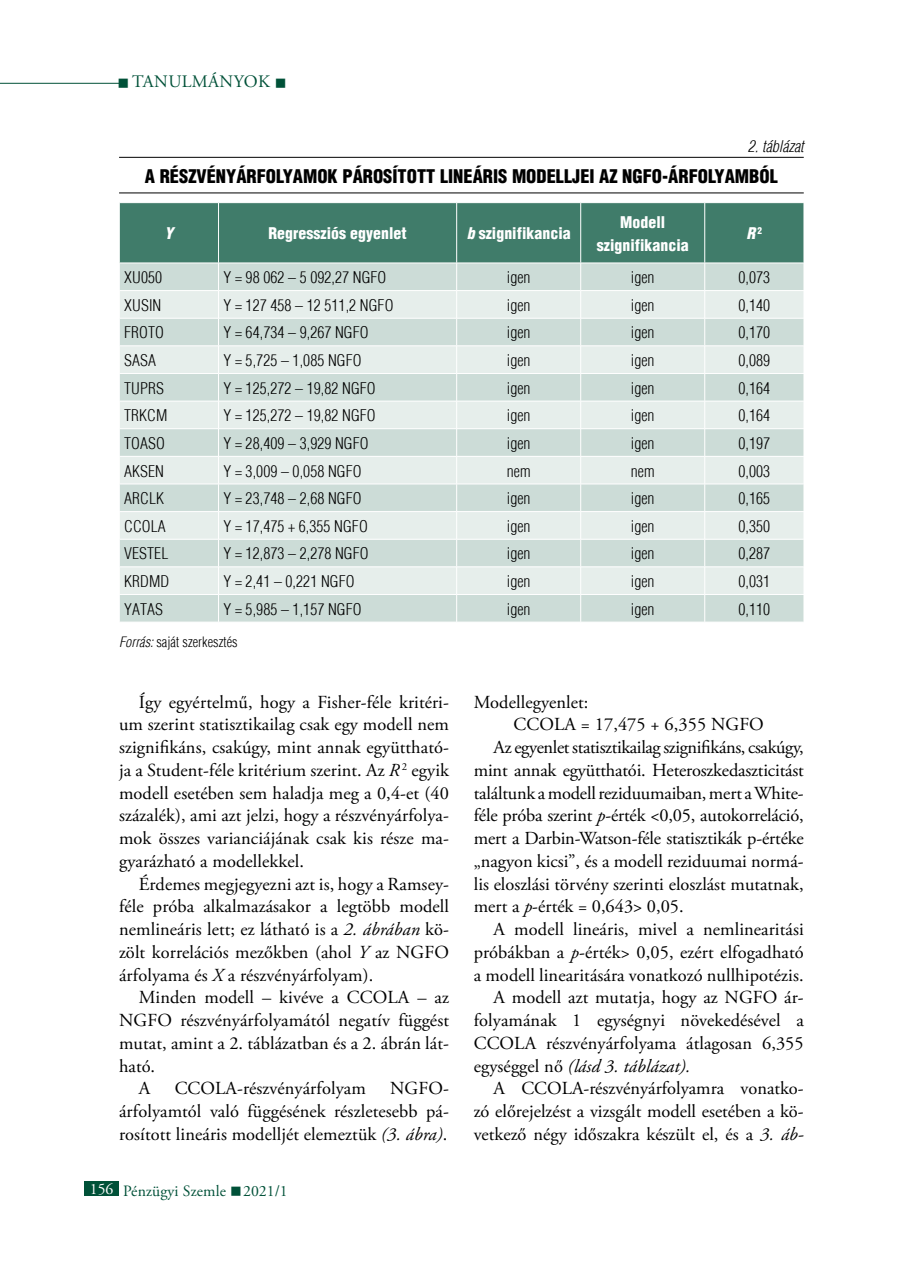
<style>
.page{position:relative;width:903px;height:1275px;background:#fff}
.page>*{position:absolute;margin:0;border:0;box-sizing:border-box;transform-origin:0 0}
.t1{font:18.38px/22.8px "Adobe Garamond Pro";letter-spacing:.005em;color:#000;text-align:justify}
.t2{font:900 condensed 18.38px "H Helvetica";color:#000}
.t3{font:18.38px "Adobe Garamond Pro";letter-spacing:-.025em;color:#000}
.t4{font:18.38px "Adobe Garamond Pro";letter-spacing:-.015em;color:#000}
.t5{font:italic 18.38px "Adobe Garamond Pro";letter-spacing:.005em;color:#000}
.t6{font:17.5px "Adobe Garamond Pro";letter-spacing:.025em;color:#005138}
.t7{font:300 condensed 15.75px "H Helvetica";letter-spacing:.005em;color:#000}
.t8{font:900 condensed 15.75px/22.8px "H Helvetica";letter-spacing:.005em;color:#fff;text-align:center}
.t9{font:15.75px "Adobe Garamond Pro";color:#005138}
.t10{font:italic 300 condensed 15.75px "H Helvetica";letter-spacing:.005em;color:#000}
.t11{font:italic 900 condensed 15.75px "H Helvetica";color:#fff}
.t12{font:300 condensed 14px "H Helvetica";letter-spacing:.005em;color:#000}
.s1{font-style:italic}
.s2{color:#fff}
.s3{font-style:normal}
</style>
<div class="page">
<hr style="left:0;top:83px;width:119px;height:1px;background:#005138">
<div style="left:84px;top:1181px;width:35px;height:15px;background:#005138"></div>
<hr style="left:119px;top:157px;width:685px;height:1px;background:#000">
<hr style="left:119px;top:192px;width:685px;height:1px;background:#000">
<svg style="left:120px;top:203px;width:684px;height:419px;background:#c4d6d0"></svg>
<hr style="left:119px;top:263px;width:99px;height:1px;background:#fff">
<hr style="left:218px;top:263px;width:239px;height:1px;background:#fff">
<hr style="left:457px;top:263px;width:124px;height:1px;background:#fff">
<hr style="left:581px;top:263px;width:124px;height:1px;background:#fff">
<hr style="left:705px;top:263px;width:99px;height:1px;background:#fff">
<p class="t6" style="left:118px;top:71px;width:170px">■ TANULMÁNYOK ■</p>
<p class="t10" style="left:748px;top:137px;width:57px">2. táblázat</p>
<p class="t2" style="left:145px;top:164px;width:634px">A RÉSZVÉNYÁRFOLYAMOK PÁROSÍTOTT LINEÁRIS MODELLJEI AZ NGFO-ÁRFOLYAMBÓL</p>
<p class="t11" style="left:165px;top:224px;width:10px">Y</p>
<p class="t8" style="left:268px;top:222px;width:140px">REGRESSZIÓS EGYENLET</p>
<p class="t8" style="left:467px;top:222px;width:105px"><span class="s1">b</span> SZIGNIFIKANCIA</p>
<p class="t8" style="left:597px;top:210px;width:94px">MODELL<br>SZIGNIFIKANCIA</p>
<p class="t11" style="left:747px;top:224px;width:17px">R<sup>2</sup></p>
<p class="t7" style="left:124px;top:268px;width:39px">XU050</p>
<p class="t7" style="left:223px;top:268px;width:164px">Y = 98 062 – 5 092,27 NGFO</p>
<p class="t7" style="left:507px;top:268px;width:25px">igen</p>
<p class="t7" style="left:631px;top:268px;width:25px">igen</p>
<p class="t7" style="left:738px;top:268px;width:33px">0,073</p>
<p class="t7" style="left:124px;top:296px;width:39px">XUSIN</p>
<p class="t7" style="left:223px;top:296px;width:171px">Y = 127 458 – 12 511,2 NGFO</p>
<p class="t7" style="left:507px;top:296px;width:25px">igen</p>
<p class="t7" style="left:631px;top:296px;width:25px">igen</p>
<p class="t7" style="left:738px;top:296px;width:33px">0,140</p>
<p class="t7" style="left:124px;top:324px;width:41px">FROTO</p>
<p class="t7" style="left:223px;top:324px;width:147px">Y = 64,734 – 9,267 NGFO</p>
<p class="t7" style="left:507px;top:324px;width:25px">igen</p>
<p class="t7" style="left:631px;top:324px;width:25px">igen</p>
<p class="t7" style="left:738px;top:324px;width:33px">0,170</p>
<p class="t7" style="left:124px;top:351px;width:33px">SASA</p>
<p class="t7" style="left:223px;top:351px;width:140px">Y = 5,725 – 1,085 NGFO</p>
<p class="t7" style="left:507px;top:351px;width:25px">igen</p>
<p class="t7" style="left:631px;top:351px;width:25px">igen</p>
<p class="t7" style="left:738px;top:351px;width:33px">0,089</p>
<p class="t7" style="left:124px;top:379px;width:41px">TUPRS</p>
<p class="t7" style="left:223px;top:379px;width:154px">Y = 125,272 – 19,82 NGFO</p>
<p class="t7" style="left:507px;top:379px;width:25px">igen</p>
<p class="t7" style="left:631px;top:379px;width:25px">igen</p>
<p class="t7" style="left:738px;top:379px;width:33px">0,164</p>
<p class="t7" style="left:124px;top:406px;width:42px">TRKCM</p>
<p class="t7" style="left:223px;top:406px;width:154px">Y = 125,272 – 19,82 NGFO</p>
<p class="t7" style="left:507px;top:406px;width:25px">igen</p>
<p class="t7" style="left:631px;top:406px;width:25px">igen</p>
<p class="t7" style="left:738px;top:406px;width:33px">0,164</p>
<p class="t7" style="left:124px;top:434px;width:42px">TOASO</p>
<p class="t7" style="left:223px;top:434px;width:147px">Y = 28,409 – 3,929 NGFO</p>
<p class="t7" style="left:507px;top:434px;width:25px">igen</p>
<p class="t7" style="left:631px;top:434px;width:25px">igen</p>
<p class="t7" style="left:738px;top:434px;width:33px">0,197</p>
<p class="t7" style="left:124px;top:462px;width:41px">AKSEN</p>
<p class="t7" style="left:223px;top:462px;width:140px">Y = 3,009 – 0,058 NGFO</p>
<p class="t7" style="left:507px;top:462px;width:25px">nem</p>
<p class="t7" style="left:631px;top:462px;width:25px">nem</p>
<p class="t7" style="left:738px;top:462px;width:33px">0,003</p>
<p class="t7" style="left:124px;top:489px;width:33px">ARCLK</p>
<p class="t7" style="left:223px;top:489px;width:140px">Y = 23,748 – 2,68 NGFO</p>
<p class="t7" style="left:507px;top:489px;width:25px">igen</p>
<p class="t7" style="left:631px;top:489px;width:25px">igen</p>
<p class="t7" style="left:738px;top:489px;width:33px">0,165</p>
<p class="t7" style="left:124px;top:517px;width:43px">CCOLA</p>
<p class="t7" style="left:223px;top:517px;width:146px">Y = 17,475 + 6,355 NGFO</p>
<p class="t7" style="left:507px;top:517px;width:25px">igen</p>
<p class="t7" style="left:631px;top:517px;width:25px">igen</p>
<p class="t7" style="left:738px;top:517px;width:33px">0,350</p>
<p class="t7" style="left:124px;top:545px;width:38px">VESTEL</p>
<p class="t7" style="left:223px;top:545px;width:147px">Y = 12,873 – 2,278 NGFO</p>
<p class="t7" style="left:507px;top:545px;width:25px">igen</p>
<p class="t7" style="left:631px;top:545px;width:25px">igen</p>
<p class="t7" style="left:738px;top:545px;width:33px">0,287</p>
<p class="t7" style="left:124px;top:572px;width:10px">KRDMD</p>
<p class="t7" style="left:223px;top:572px;width:133px">Y = 2,41 – 0,221 NGFO</p>
<p class="t7" style="left:507px;top:572px;width:25px">igen</p>
<p class="t7" style="left:631px;top:572px;width:25px">igen</p>
<p class="t7" style="left:738px;top:572px;width:33px">0,031</p>
<p class="t7" style="left:124px;top:600px;width:40px">YATAS</p>
<p class="t7" style="left:223px;top:600px;width:140px">Y = 5,985 – 1,157 NGFO</p>
<p class="t7" style="left:507px;top:600px;width:25px">igen</p>
<p class="t7" style="left:631px;top:600px;width:25px">igen</p>
<p class="t7" style="left:738px;top:600px;width:33px">0,110</p>
<p class="t12" style="left:119px;top:634px;width:120px"><span class="s1">Forrás:</span> saját szerkesztés</p>
<p class="t1" style="left:119px;top:691px;width:332px;text-indent:20px">Így egyértelmű, hogy a Fisher-féle kritéri&shy;um szerint statisztikailag csak egy modell nem szignifikáns, csakúgy, mint annak együttható&shy;ja a Student-féle kritérium szerint. Az <span class="s1">R</span> <sup>2</sup> egyik modell esetében sem haladja meg a 0,4-et (40 százalék), ami azt jelzi, hogy a részvényárfolya&shy;mok összes varianciájának csak kis része ma&shy;gyarázható a modellekkel.</p>
<p class="t1" style="left:119px;top:873px;width:331px;text-indent:20px">Érdemes megjegyezni azt is, hogy a Ramsey&shy;féle próba alkalmazásakor a legtöbb modell nemlineáris lett; ez látható is a <span class="s1">2. ábrában</span> kö&shy;zölt korrelációs mezőkben (ahol <span class="s1">Y</span> az NGFO árfolyama és <span class="s1">X</span> a részvényárfolyam).</p>
<p class="t1" style="left:139px;top:987px;width:312px">Minden modell – kivéve a CCOLA – az</p>
<p class="t1" style="left:119px;top:1010px;width:331px">NGFO részvényárfolyamától negatív függést</p>
<p class="t1" style="left:119px;top:1032px;width:331px">mutat, amint a 2. táblázatban és a 2. ábrán lát-</p>
<p class="t1" style="left:119px;top:1055px;width:38px">ható.</p>
<p class="t1" style="left:139px;top:1078px;width:13px">A</p>
<p class="t1" style="left:175px;top:1078px;width:193px">CCOLA-részvényárfolyam</p>
<p class="t1" style="left:119px;top:1078px;width:331px;text-indent:271px">NGFO&shy;árfolyamtól való függésének részletesebb pá&shy;rosított lineáris modelljét elemeztük <span class="s1">(3. ábra)</span>.</p>
<p class="t9" style="left:90px;top:1181px;width:199px"><span class="s2">156</span> Pénzügyi Szemle ■ 2021/1</p>
<p class="t1" style="left:474px;top:691px;width:116px">Modellegyenlet:</p>
<p class="t1" style="left:514px;top:714px;width:252px">CCOLA = 17,475 + 6,355 NGFO</p>
<p class="t3" style="left:494px;top:736px;width:312px">Az egyenlet statisztikailag szignifikáns, csakúgy,</p>
<p class="t1" style="left:474px;top:759px;width:331px">mint annak együtthatói. Heteroszkedaszticitást</p>
<p class="t1" style="left:474px;top:782px;width:331px">találtunk a modell reziduumaiban, mert a White-</p>
<p class="t1" style="left:474px;top:805px;width:331px">féle próba szerint <span class="s1">p</span>-érték &lt;0,05, autokorreláció,</p>
<p class="t4" style="left:474px;top:827px;width:331px">mert a Darbin-Watson-féle statisztikák p-értéke</p>
<p class="t1" style="left:474px;top:850px;width:331px">„nagyon kicsi”, és a modell reziduumai normá-</p>
<p class="t1" style="left:474px;top:873px;width:331px">lis eloszlási törvény szerinti eloszlást mutatnak,</p>
<p class="t1" style="left:474px;top:896px;width:211px">mert a <span class="s1">p</span>-érték = 0,643&gt; 0,05.</p>
<p class="t1" style="left:494px;top:919px;width:312px">A modell lineáris, mivel a nemlinearitási</p>
<p class="t1" style="left:474px;top:941px;width:331px">próbákban a <span class="s1">p</span>-érték&gt; 0,05, ezért elfogadható</p>
<p class="t1" style="left:474px;top:964px;width:331px">a modell linearitására vonatkozó nullhipotézis.</p>
<p class="t1" style="left:494px;top:987px;width:312px">A modell azt mutatja, hogy az NGFO ár-</p>
<p class="t1" style="left:474px;top:1010px;width:332px">folyamának 1 egységnyi növekedésével a</p>
<p class="t1" style="left:474px;top:1032px;width:331px">CCOLA részvényárfolyama átlagosan 6,355</p>
<p class="t5" style="left:474px;top:1055px;width:218px"><span class="s3">egységgel nő</span> (lásd 3. táblázat).</p>
<p class="t1" style="left:494px;top:1078px;width:312px">A CCOLA-részvényárfolyamra vonatko-</p>
<p class="t1" style="left:474px;top:1101px;width:331px">zó előrejelzést a vizsgált modell esetében a kö-</p>
<p class="t1" style="left:474px;top:1123px;width:331px">vetkező négy időszakra készült el, és a <span class="s1">3. áb-</span></p>
</div>
